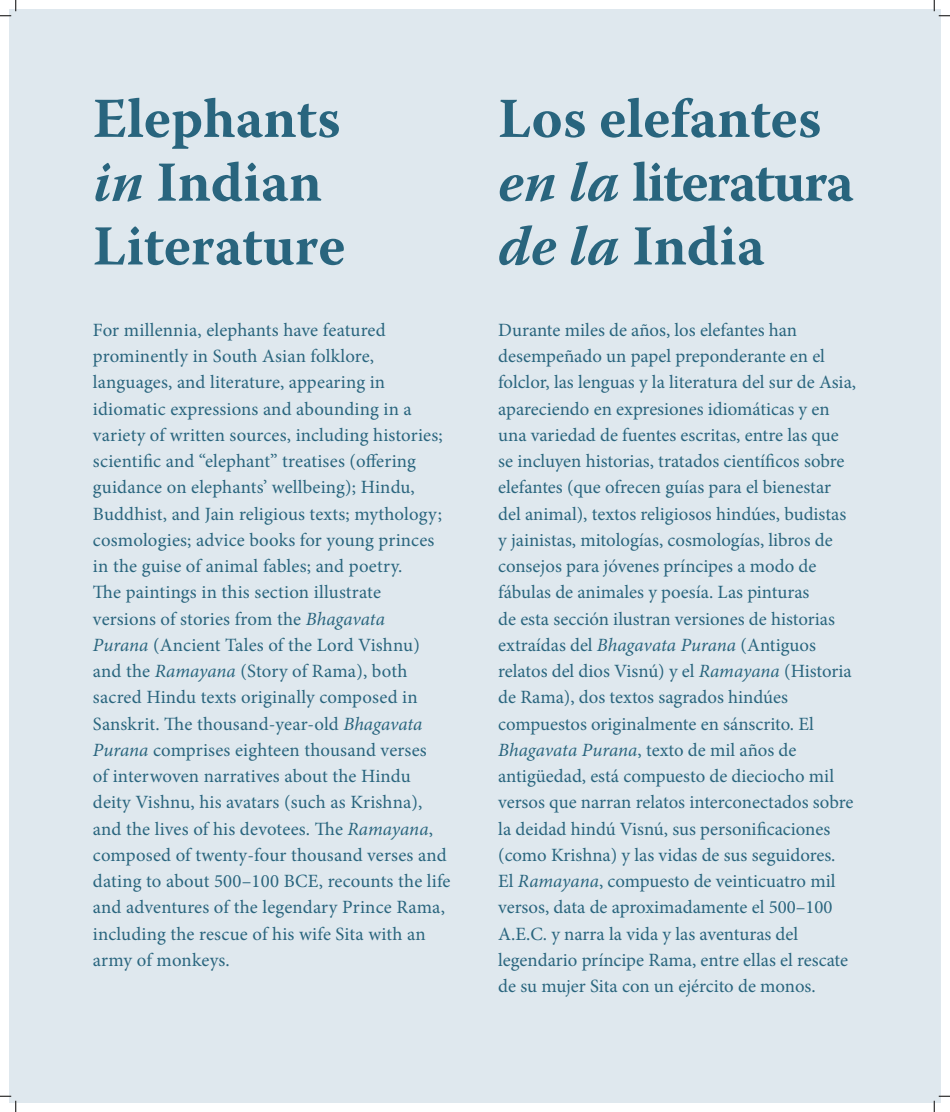
<style>
.page{position:relative;width:950px;height:1112px;background:#fff}
.page>*{position:absolute;margin:0;border:0;box-sizing:border-box;transform-origin:0 0}
.t1{font:700 56.25px "Warnock Pro";color:#29657e}
.t2{font:700 56.25px "Warnock Pro";letter-spacing:-.03em;color:#29657e}
.t3{font:18.75px/26.2px "Minion Pro";color:#29657e}
.s1{font-style:italic}
</style>
<div class="page">
<div style="left:9px;top:9px;width:931px;height:1093px;background:#dfe8ee"></div>
<svg style="left:0;top:0;width:17px;height:17px"></svg>
<svg style="left:0;top:1095px;width:17px;height:17px"></svg>
<svg style="left:933px;top:0;width:17px;height:17px"></svg>
<svg style="left:933px;top:1095px;width:17px;height:17px"></svg>
<p class="t1" style="left:93px;top:85px;width:249px">Elephants</p>
<p class="t1" style="left:93px;top:148px;width:230px"><span class="s1">in</span> Indian</p>
<p class="t1" style="left:93px;top:212px;width:254px">Literature</p>
<p class="t3" style="left:93px;top:317px;width:359px">For millennia, elephants have featured prominently in South Asian folklore, languages, and literature, appearing in idiomatic expressions and abounding in a variety of written sources, including histories; scientific and “elephant” treatises (offering guidance on elephants’ wellbeing); Hindu, Buddhist, and Jain religious texts; mythology; cosmologies; advice books for young princes in the guise of animal fables; and poetry.<br>The paintings in this section illustrate<br>versions of stories from the <span class="s1">Bhagavata<br>Purana</span> (Ancient Tales of the Lord Vishnu) and the <span class="s1">Ramayana</span> (Story of Rama), both sacred Hindu texts originally composed in Sanskrit. The thousand-year-old <span class="s1">Bhagavata Purana</span> comprises eighteen thousand verses<br>of interwoven narratives about the Hindu deity Vishnu, his avatars (such as Krishna), and the lives of his devotees. The <span class="s1">Ramayana</span>, composed of twenty-four thousand verses and dating to about 500–100 BCE, recounts the life and adventures of the legendary Prince Rama, including the rescue of his wife Sita with an army of monkeys.</p>
<p class="t1" style="left:498px;top:85px;width:324px">Los elefantes</p>
<p class="t2" style="left:498px;top:148px;width:357px"><span class="s1">en la</span> literatura</p>
<p class="t1" style="left:498px;top:212px;width:268px"><span class="s1">de la</span> India</p>
<p class="t3" style="left:498px;top:317px;width:359px">Durante miles de años, los elefantes han desempeñado un papel preponderante en el folclor, las lenguas y la literatura del sur de Asia, apareciendo en expresiones idiomáticas y en una variedad de fuentes escritas, entre las que se incluyen historias, tratados científicos sobre elefantes (que ofrecen guías para el bienestar del animal), textos religiosos hindúes, budistas y jainistas, mitologías, cosmologías, libros de consejos para jóvenes príncipes a modo de fábulas de animales y poesía. Las pinturas</p>
<p class="t3" style="left:498px;top:605px;width:357px">de esta sección ilustran versiones de historias extraídas del <span class="s1">Bhagavata Purana</span> (Antiguos relatos del dios Visnú) y el <span class="s1">Ramayana</span> (Historia de Rama), dos textos sagrados hindúes compuestos originalmente en sánscrito. El <span class="s1">Bhagavata Purana</span>, texto de mil años de antigüedad, está compuesto de dieciocho mil versos que narran relatos interconectados sobre la deidad hindú Visnú, sus personificaciones (como Krishna) y las vidas de sus seguidores.<br>El <span class="s1">Ramayana</span>, compuesto de veinticuatro mil versos, data de aproximadamente el 500–100<br>A.E.C. y narra la vida y las aventuras del legendario príncipe Rama, entre ellas el rescate de su mujer Sita con un ejército de monos.</p>
</div>
